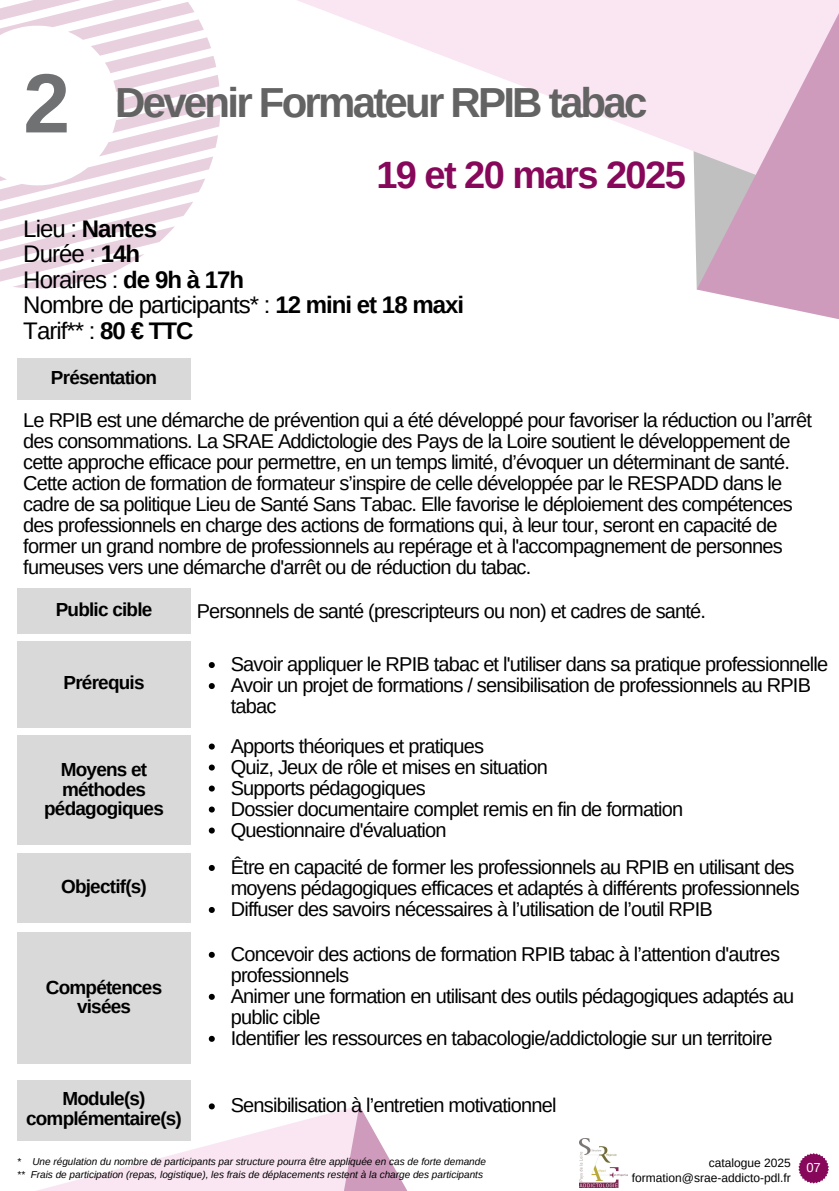
<style>
.page{position:relative;width:839px;height:1191px;background:#fff}
.page>*{position:absolute;margin:0;border:0;box-sizing:border-box;transform-origin:0 0}
.t1{font:700 84px "Arimo";color:#707173}
.t2{font:700 42px "Arimo";letter-spacing:-.065em;color:#626362}
.t3{font:700 38px "Arimo";letter-spacing:-.04em;color:#87075a}
.t4{font:24px/25.6px "Arimo";letter-spacing:-.04em;color:#000}
.t5{font:20px/21px "Arimo";letter-spacing:-.04em;color:#000}
.t6{font:700 19px/19.6px "Arimo";letter-spacing:-.04em;color:#000;text-align:center}
.t7{font:13px "Arimo";color:#fff}
.t8{font:12px "Arimo";color:#000}
.t9{font:italic 10px "Arimo";color:#000}
.s1{font-weight:700}
</style>
<div class="page">
<svg style="left:220px;top:0;width:476px;height:250px"></svg>
<svg style="left:696px;top:0;width:142px;height:319px;background:#e0c0d4"></svg>
<svg style="left:0;top:0;width:220px;height:289px"></svg>
<div style="left:17px;top:588px;width:174px;height:46px;background:#d9d9d9"></div>
<div style="left:17px;top:641px;width:174px;height:87px;background:#d9d9d9"></div>
<svg style="left:209px;top:662px;width:6px;height:6px"></svg>
<svg style="left:209px;top:683px;width:6px;height:6px"></svg>
<svg style="left:209px;top:744px;width:6px;height:6px"></svg>
<svg style="left:209px;top:765px;width:6px;height:6px"></svg>
<svg style="left:209px;top:786px;width:6px;height:6px"></svg>
<svg style="left:209px;top:807px;width:6px;height:6px"></svg>
<svg style="left:209px;top:828px;width:6px;height:6px"></svg>
<svg style="left:209px;top:865px;width:6px;height:6px"></svg>
<svg style="left:209px;top:907px;width:6px;height:6px"></svg>
<svg style="left:209px;top:952px;width:6px;height:6px"></svg>
<svg style="left:209px;top:994px;width:6px;height:6px"></svg>
<svg style="left:209px;top:1036px;width:6px;height:6px"></svg>
<div style="left:17px;top:359px;width:174px;height:41px;background:#d9d9d9"></div>
<div style="left:17px;top:853px;width:174px;height:70px;background:#d9d9d9"></div>
<div style="left:17px;top:932px;width:174px;height:132px;background:#d9d9d9"></div>
<div style="left:17px;top:736px;width:174px;height:109px;background:#d9d9d9"></div>
<div style="left:17px;top:1080px;width:174px;height:60px;background:#d9d9d9"></div>
<svg style="left:17px;top:1103px;width:391px;height:88px"></svg>
<img style="left:579px;top:1138px;width:48px;height:50px">
<svg style="left:798px;top:1153px;width:30px;height:31px"></svg>
<h1 class="t1" style="left:23px;top:56px;width:48px">2</h1>
<h1 class="t2" style="left:115px;top:79px;width:533px">Devenir Formateur RPIB tabac</h1>
<h2 class="t3" style="left:376px;top:153px;width:311px">19 et 20 mars 2025</h2>
<p class="t4" style="left:23px;top:216px;width:442px">Lieu : <span class="s1">Nantes<br></span>Durée : <span class="s1">14h<br></span>Horaires : <span class="s1">de 9h à 17h<br></span>Nombre de participants* : <span class="s1">12 mini et 18 maxi<br></span>Tarif** : <span class="s1">80 € TTC</span></p>
<p class="t6" style="left:51px;top:368px;width:108px">Présentation</p>
<p class="t5" style="left:23px;top:410px;width:790px">Le RPIB est une démarche de prévention qui a été développé pour favoriser la réduction ou l’arrêt des consommations. La SRAE Addictologie des Pays de la Loire soutient le développement de cette approche efficace pour permettre, en un temps limité, d’évoquer un déterminant de santé.<br>Cette action de formation de formateur s’inspire de celle développée par le RESPADD dans le cadre de sa politique Lieu de Santé Sans Tabac. Elle favorise le déploiement des compétences des professionnels en charge des actions de formations qui, à leur tour, seront en capacité de former un grand nombre de professionnels au repérage et à l'accompagnement de personnes fumeuses vers une démarche d'arrêt ou de réduction du tabac.</p>
<p class="t6" style="left:56px;top:600px;width:98px">Public cible</p>
<h3 class="t5" style="left:197px;top:600px;width:510px">Personnels de santé (prescripteurs ou non) et cadres de santé.</h3>
<h4 class="t6" style="left:63px;top:673px;width:83px">Prérequis</h4>
<p class="t6" style="left:44px;top:760px;width:121px">Moyens et méthodes pédagogiques</p>
<p class="t6" style="left:61px;top:877px;width:87px">Objectif(s)</p>
<h3 class="t6" style="left:46px;top:977px;width:118px">Compétences visées</h3>
<h3 class="t5" style="left:231px;top:654px;width:599px">Savoir appliquer le RPIB tabac et l'utiliser dans sa pratique professionnelle</h3>
<h4 class="t5" style="left:231px;top:675px;width:581px">Avoir un projet de formations / sensibilisation de professionnels au RPIB tabac</h4>
<h3 class="t5" style="left:231px;top:735px;width:255px">Apports théoriques et pratiques</h3>
<h3 class="t5" style="left:231px;top:756px;width:318px">Quiz, Jeux de rôle et mises en situation</h3>
<h3 class="t5" style="left:231px;top:777px;width:196px">Supports pédagogiques</h3>
<p class="t5" style="left:231px;top:798px;width:454px">Dossier documentaire complet remis en fin de formation</p>
<p class="t5" style="left:231px;top:819px;width:217px">Questionnaire d'évaluation</p>
<p class="t5" style="left:231px;top:857px;width:570px">Être en capacité de former les professionnels au RPIB en utilisant des moyens pédagogiques efficaces et adaptés à différents professionnels</p>
<p class="t5" style="left:231px;top:899px;width:483px">Diffuser des savoirs nécessaires à l’utilisation de l’outil RPIB</p>
<p class="t5" style="left:231px;top:943px;width:550px">Concevoir des actions de formation RPIB tabac à l’attention d'autres professionnels</p>
<p class="t5" style="left:231px;top:985px;width:565px">Animer une formation en utilisant des outils pédagogiques adaptés au public cible</p>
<p class="t5" style="left:231px;top:1027px;width:543px">Identifier les ressources en tabacologie/addictologie sur un territoire</p>
<p class="t6" style="left:26px;top:1089px;width:157px">Module(s) complémentaire(s)</p>
<p class="t5" style="left:231px;top:1095px;width:327px">Sensibilisation à l’entretien motivationnel</p>
<p class="t9" style="left:17px;top:1156px;width:470px">* Une régulation du nombre de participants par structure pourra être appliquée en cas de forte demande</p>
<h3 class="t9" style="left:17px;top:1169px;width:467px">** Frais de participation (repas, logistique), les frais de déplacements restent à la charge des participants</h3>
<p class="t8" style="left:632px;top:1171px;width:160px">formation@srae-addicto-pdl.fr</p>
<p class="t8" style="left:708px;top:1156px;width:84px">catalogue 2025</p>
<p class="t7" style="left:806px;top:1160px;width:16px">07</p>
</div>
